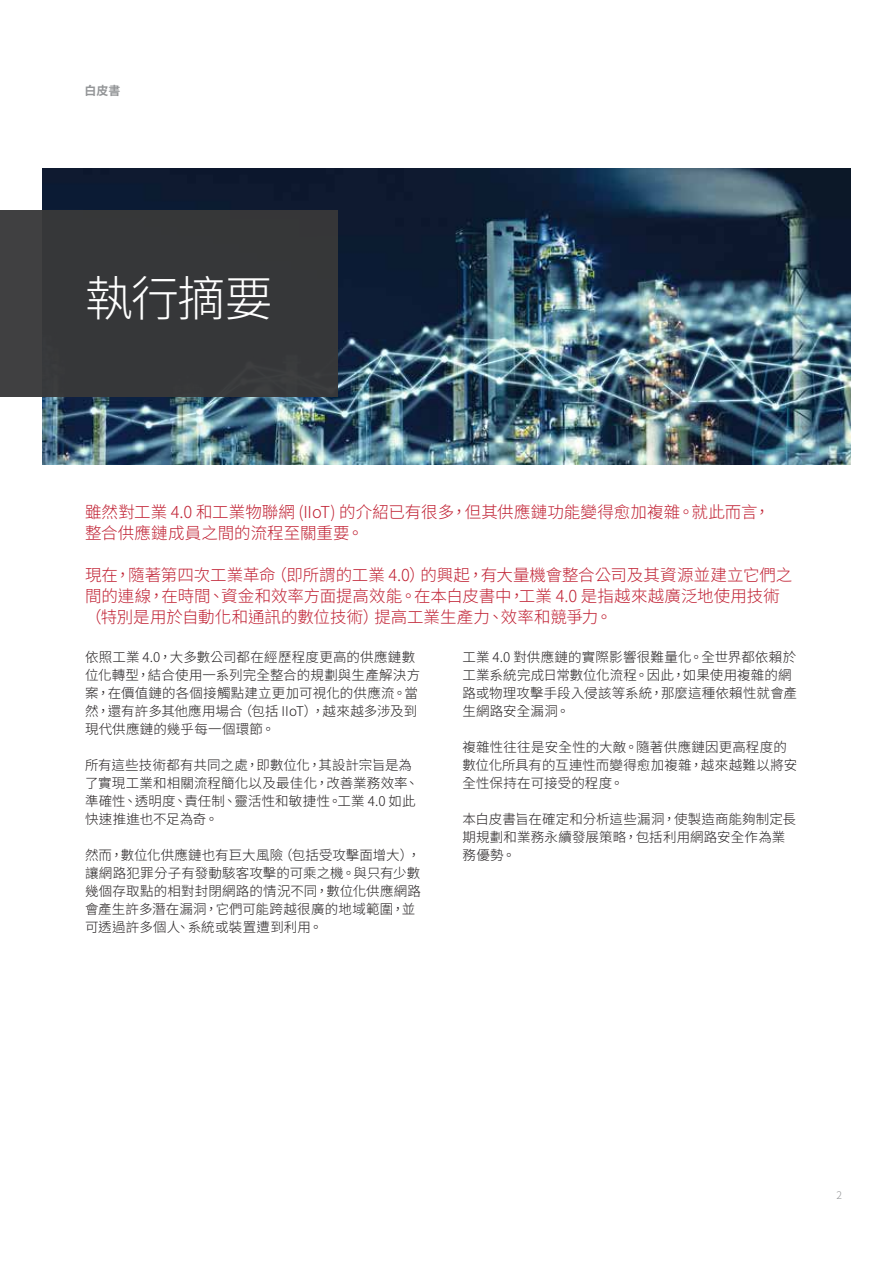
<style>
.page{position:relative;width:893px;height:1263px;background:#fff}
.page>*{position:absolute;margin:0;border:0;box-sizing:border-box;transform-origin:0 0}
.t1{font:300 48px "Noto Sans CJ Ktc";color:#fff}
.t2{font:300 16.5px/21px "Noto Sans CJ Ktc";color:#c02032}
.t3{font:300 13.5px/18px "Noto Sans CJ Ktc";letter-spacing:.01em;color:#231f20}
.t4{font:700 12px "Noto Sans CJ Ktc";color:#939597}
.t5{font:300 10.5px "Noto Sans CJ Ktc";color:#939597}
</style>
<div class="page">
<img style="left:43px;top:168px;width:807px;height:297px">
<div style="left:0;top:210px;width:337px;height:187px;background:#363739"></div>
<p class="t4" style="left:84px;top:83px;width:38px">白皮書</p>
<h1 class="t1" style="left:85px;top:271px;width:189px">執行摘要</h1>
<p class="t2" style="left:85px;top:502px;width:687px">雖然對工業 4.0 和工業物聯網 (IIoT) 的介紹已有很多，但其供應鏈功能變得愈加複雜。就此而言，整合供應鏈成員之間的流程至關重要。</p>
<p class="t2" style="left:85px;top:565px;width:709px">現在，隨著第四次工業革命（即所謂的工業 4.0）的興起，有大量機會整合公司及其資源並建立它們之間的連線，在時間、資金和效率方面提高效能。在本白皮書中，工業 4.0 是指越來越廣泛地使用技術（特別是用於自動化和通訊的數位技術）提高工業生產力、效率和競爭力。</p>
<p class="t3" style="left:85px;top:648px;width:337px">依照工業 4.0，大多數公司都在經歷程度更高的供應鏈數位化轉型，結合使用一系列完全整合的規劃與生產解決方案，在價值鏈的各個接觸點建立更加可視化的供應流。當然，還有許多其他應用場合（包括 IIoT），越來越多涉及到現代供應鏈的幾乎每一個環節。</p>
<p class="t3" style="left:85px;top:756px;width:335px">所有這些技術都有共同之處，即數位化，其設計宗旨是為了實現工業和相關流程簡化以及最佳化，改善業務效率、準確性、透明度、責任制、靈活性和敏捷性。工業 4.0 如此快速推進也不足為奇。</p>
<p class="t3" style="left:85px;top:846px;width:338px">然而，數位化供應鏈也有巨大風險（包括受攻擊面增大），讓網路犯罪分子有發動駭客攻擊的可乘之機。與只有少數幾個存取點的相對封閉網路的情況不同，數位化供應網路會產生許多潛在漏洞，它們可能跨越很廣的地域範圍，並可透過許多個人、系統或裝置遭到利用。</p>
<p class="t3" style="left:462px;top:648px;width:336px">工業 4.0 對供應鏈的實際影響很難量化。全世界都依賴於工業系統完成日常數位化流程。因此，如果使用複雜的網路或物理攻擊手段入侵該等系統，那麼這種依賴性就會產生網路安全漏洞。</p>
<p class="t3" style="left:462px;top:738px;width:336px">複雜性往往是安全性的大敵。隨著供應鏈因更高程度的數位化所具有的互連性而變得愈加複雜，越來越難以將安全性保持在可接受的程度。</p>
<p class="t3" style="left:462px;top:810px;width:335px">本白皮書旨在確定和分析這些漏洞，使製造商能夠制定長期規劃和業務永續發展策略，包括利用網路安全作為業務優勢。</p>
<p class="t5" style="left:836px;top:1189px;width:7px">2</p>
</div>
